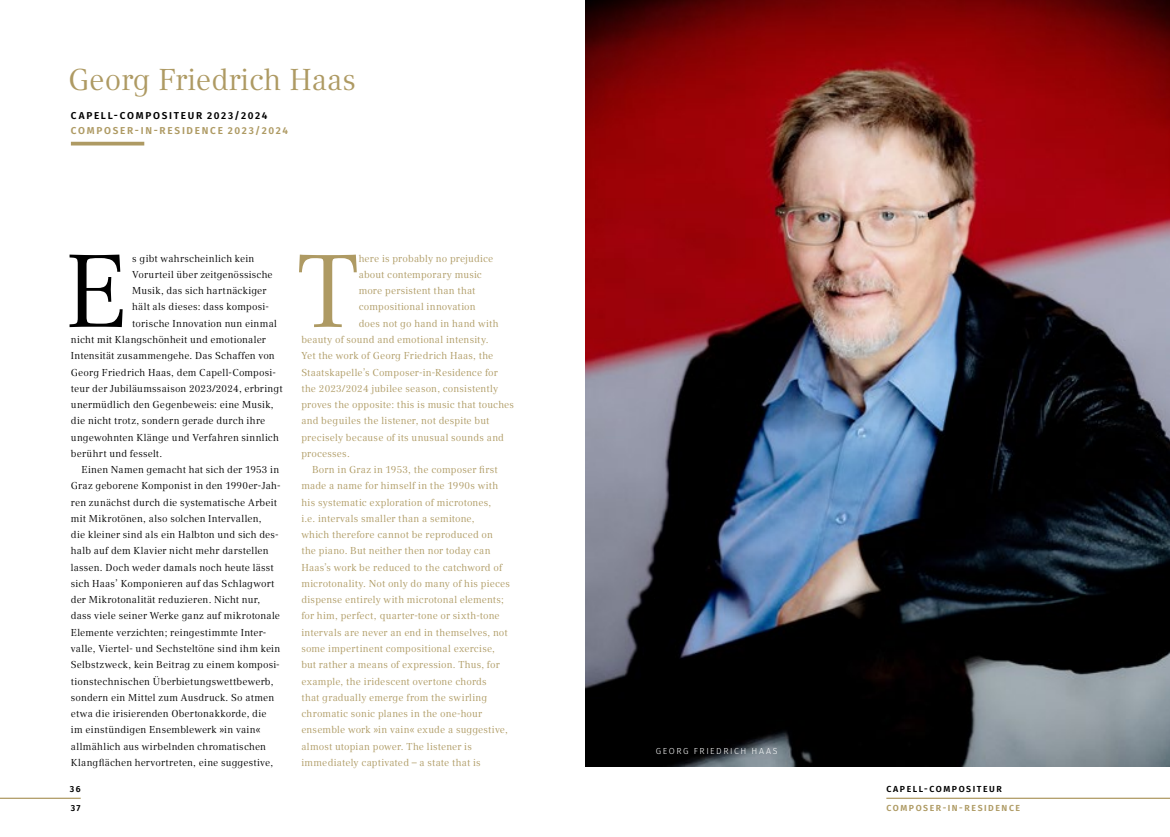
<style>
.page{position:relative;width:1170px;height:837px;background:#fff}
.page>*{position:absolute;margin:0;border:0;box-sizing:border-box;transform-origin:0 0}
.kap_fliess_DE_8_13{font:102.25px "Compatil Text LT Pro";color:#000}
.kap_fliess_DE_8_13-2{font:102.25px "Compatil Text LT Pro";color:#ae9a63}
.t1{font:30px "Compatil Text LT Pro";color:#ae9a63}
.kap_fliess_DE_8_13-3{font:10px/16.2px "Compatil Text LT Pro";letter-spacing:.015em;color:#000}
.kap_fliess_DE_8_13-4{font:10px/16.2px "Compatil Text LT Pro";letter-spacing:.015em;color:#ae9a63}
.t2{font:600 10px/15px "Fira Sans";letter-spacing:.17em;color:#ae9a63}
.t3{font:600 8.75px/18.8px "Fira Sans";letter-spacing:.175em;color:#000}
.t4{font:600 8.75px "Fira Sans";letter-spacing:.175em;color:#ae9a63}
.name_bildunterschrif{font:300 8.75px "Fira Sans";letter-spacing:.18em;color:#fff}
.s1{color:#000}
</style>
<div class="page">
<hr style="left:0;top:797px;width:81px;height:1px;background:#ae9a63">
<hr style="left:886px;top:797px;width:283px;height:1px;background:#ae9a63">
<hr style="left:71px;top:142px;width:73px;height:3px;background:#ae9a63">
<img style="left:585px;top:0;width:584px;height:765px">
<p class="t1" style="left:68px;top:62px;width:290px">Georg Friedrich Haas</p>
<p class="t2" style="left:71px;top:107px;width:219px"><span class="s1">CAPELL-COMPOSITEUR 2023/2024<br></span>COMPOSER-IN-RESIDENCE 2023/2024</p>
<p class="kap_fliess_DE_8_13" style="left:65px;top:232px;width:65px">E</p>
<p class="kap_fliess_DE_8_13-3" style="left:132px;top:250px;width:123px">s gibt wahrscheinlich kein</p>
<p class="kap_fliess_DE_8_13-3" style="left:132px;top:266px;width:142px">Vorurteil über zeitgenössische</p>
<p class="kap_fliess_DE_8_13-3" style="left:132px;top:282px;width:136px">Musik, das sich hartnäckiger</p>
<p class="kap_fliess_DE_8_13-3" style="left:132px;top:299px;width:138px">hält als dieses: dass komposi-</p>
<p class="kap_fliess_DE_8_13-3" style="left:132px;top:315px;width:146px">torische Innovation nun einmal</p>
<p class="kap_fliess_DE_8_13-3" style="left:71px;top:331px;width:196px">nicht mit Klangschönheit und emotionaler</p>
<p class="kap_fliess_DE_8_13-3" style="left:71px;top:347px;width:205px">Intensität zusammengehe. Das Schaffen von</p>
<p class="kap_fliess_DE_8_13-3" style="left:71px;top:364px;width:206px">Georg Friedrich Haas, dem Capell-Composi-</p>
<p class="kap_fliess_DE_8_13-3" style="left:71px;top:380px;width:213px">teur der Jubiläumssaison 2023/2024, erbringt</p>
<p class="kap_fliess_DE_8_13-3" style="left:71px;top:396px;width:204px">unermüdlich den Gegenbeweis: eine Musik,</p>
<p class="kap_fliess_DE_8_13-3" style="left:71px;top:412px;width:196px">die nicht trotz, sondern gerade durch ihre</p>
<p class="kap_fliess_DE_8_13-3" style="left:71px;top:429px;width:209px">ungewohnten Klänge und Verfahren sinnlich</p>
<p class="kap_fliess_DE_8_13-3" style="left:71px;top:445px;width:93px">berührt und fesselt.</p>
<p class="kap_fliess_DE_8_13-3" style="left:71px;top:461px;width:211px;text-indent:11px">Einen Namen gemacht hat sich der 1953 in Graz geborene Komponist in den 1990er-Jah&shy;ren zunächst durch die systematische Arbeit mit Mikrotönen, also solchen Intervallen,<br>die kleiner sind als ein Halbton und sich des&shy;halb auf dem Klavier nicht mehr darstellen lassen. Doch weder damals noch heute lässt sich Haas’ Komponieren auf das Schlagwort der Mikrotonalität reduzieren. Nicht nur, dass viele seiner Werke ganz auf mikrotonale Elemente verzichten; reingestimmte Inter&shy;valle, Viertel- und Sechsteltöne sind ihm kein Selbstzweck, kein Beitrag zu einem komposi&shy;tionstechnischen Überbietungswettbewerb, sondern ein Mittel zum Ausdruck. So atmen etwa die irisierenden Obertonakkorde, die im einstündigen Ensemblewerk »in vain« allmählich aus wirbelnden chromatischen Klangflächen hervortreten, eine suggestive,</p>
<p class="kap_fliess_DE_8_13-2" style="left:297px;top:232px;width:63px">T</p>
<p class="kap_fliess_DE_8_13-4" style="left:359px;top:250px;width:136px">here is probably no prejudice</p>
<p class="kap_fliess_DE_8_13-4" style="left:359px;top:266px;width:125px">about contemporary music</p>
<p class="kap_fliess_DE_8_13-4" style="left:359px;top:282px;width:118px">more persistent than that</p>
<p class="kap_fliess_DE_8_13-4" style="left:359px;top:299px;width:118px">compositional innovation</p>
<p class="kap_fliess_DE_8_13-4" style="left:359px;top:315px;width:141px">does not go hand in hand with</p>
<p class="kap_fliess_DE_8_13-4" style="left:301px;top:331px;width:189px">beauty of sound and emotional intensity.</p>
<p class="kap_fliess_DE_8_13-4" style="left:301px;top:347px;width:194px">Yet the work of Georg Friedrich Haas, the</p>
<p class="kap_fliess_DE_8_13-4" style="left:301px;top:364px;width:198px">Staatskapelle’s Composer-in-Residence for</p>
<p class="kap_fliess_DE_8_13-4" style="left:301px;top:380px;width:198px">the 2023/2024 jubilee season, consistently</p>
<p class="kap_fliess_DE_8_13-4" style="left:301px;top:396px;width:214px">proves the opposite: this is music that touches</p>
<p class="kap_fliess_DE_8_13-4" style="left:301px;top:412px;width:189px">and beguiles the listener, not despite but</p>
<p class="kap_fliess_DE_8_13-4" style="left:301px;top:429px;width:204px">precisely because of its unusual sounds and</p>
<p class="kap_fliess_DE_8_13-4" style="left:301px;top:445px;width:50px">processes.</p>
<p class="kap_fliess_DE_8_13-4" style="left:301px;top:461px;width:210px;text-indent:11px">Born in Graz in 1953, the composer first made a name for himself in the 1990s with his systematic exploration of microtones,<br>i.e. intervals smaller than a semitone,<br>which therefore cannot be reproduced on the piano. But neither then nor today can Haas’s work be reduced to the catchword of microtonality. Not only do many of his pieces dispense entirely with microtonal elements; for him, perfect, quarter-tone or sixth-tone intervals are never an end in themselves, not some impertinent compositional exercise, but rather a means of expression. Thus, for example, the iridescent overtone chords<br>that gradually emerge from the swirling chromatic sonic planes in the one-hour ensemble work »in vain« exude a suggestive, almost utopian power. The listener is immediately captivated – a state that is</p>
<p class="name_bildunterschrif" style="left:656px;top:744px;width:123px">GEORG FRIEDRICH HAAS</p>
<p class="t3" style="left:70px;top:778px;width:12px">36<br>37</p>
<p class="t3" style="left:886px;top:778px;width:117px">CAPELL-COMPOSITEUR</p>
<p class="t4" style="left:886px;top:800px;width:135px">COMPOSER-IN-RESIDENCE</p>
</div>
